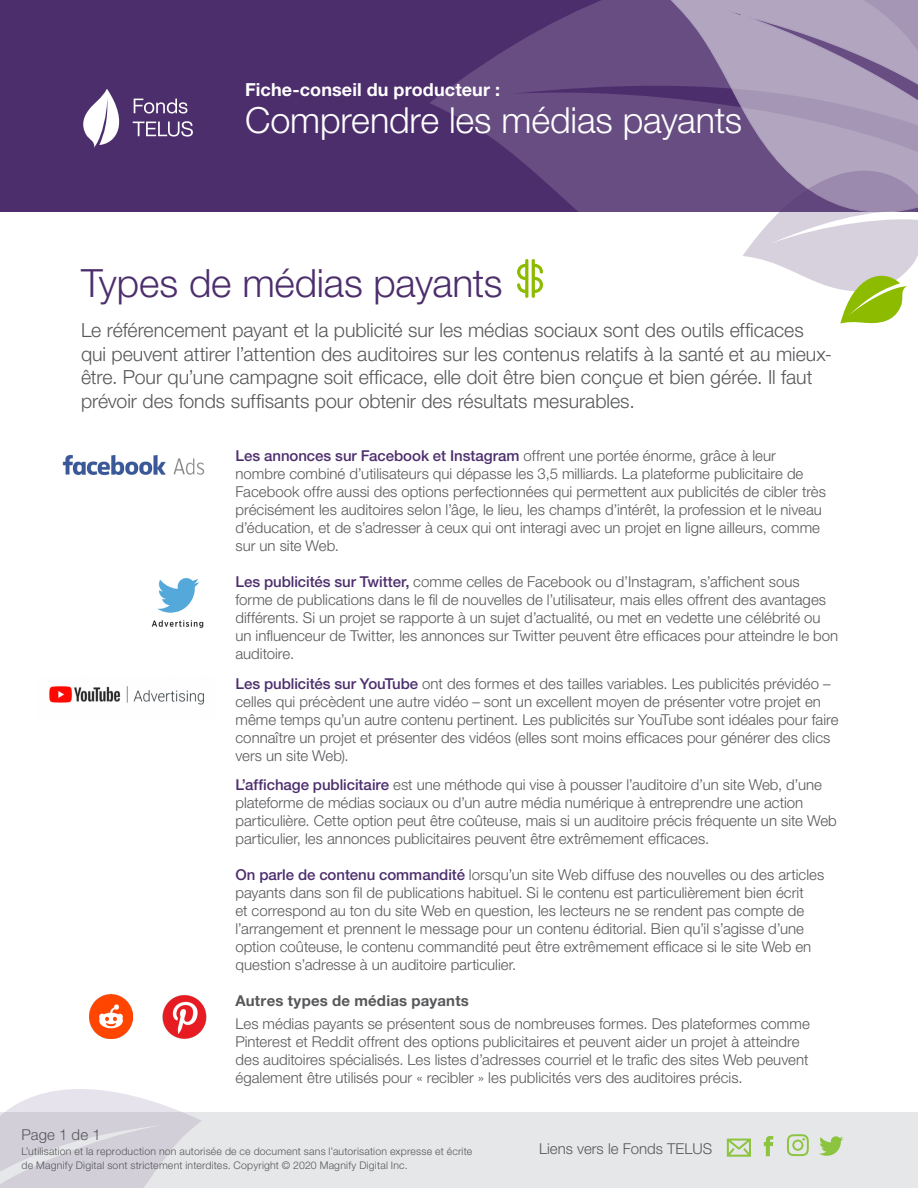
<style>
.page{position:relative;width:918px;height:1188px;background:#fff}
.page>*{position:absolute;margin:0;border:0;box-sizing:border-box;transform-origin:0 0}
.Heading{font:300 39px "Helvetica Neue LT Std";letter-spacing:-.005em;color:#4d2e6d}
.Sheet_Title{font:300 36px "Helvetica Neue LT Std";letter-spacing:-.005em;color:#fff}
.Intro{font:300 19.5px/23.4px "Helvetica Neue LT Std";color:#57585a}
.t1{font:700 18px "Helvetica Neue LT Std";letter-spacing:.005em;color:#fff}
.Body{font:300 15px/18px "Helvetica Neue LT Std";color:#57585a}
.Subhead{font:700 15px "Helvetica Neue LT Std";letter-spacing:.015em;color:#57585a}
.Sheet_Title-2{font:300 15px "Helvetica Neue LT Std";letter-spacing:.005em;color:#57585a}
.Sheet_Title-3{font:300 10.5px/13.5px "Helvetica Neue LT Std";letter-spacing:.02em;color:#57585a}
.s1{font-weight:500;color:#4d2e6d}
</style>
<div class="page">
<div style="left:0;top:1112px;width:918px;height:76px;background:#e6e7e9"></div>
<div style="left:0;top:0;width:918px;height:212px;background:#4d2e6d"></div>
<svg style="left:430px;top:0;width:237px;height:212px;fill:#674d82"></svg>
<svg style="left:669px;top:0;width:249px;height:212px;background:#9786aa"></svg>
<svg style="left:742px;top:169px;width:176px;height:155px"></svg>
<svg style="left:83px;top:89px;width:110px;height:59px"></svg>
<svg style="left:727px;top:1139px;width:24px;height:18px"></svg>
<svg style="left:819px;top:1136px;width:24px;height:20px"></svg>
<svg style="left:764px;top:1136px;width:9px;height:20px"></svg>
<svg style="left:787px;top:1134px;width:22px;height:22px"></svg>
<svg style="left:0;top:1089px;width:201px;height:99px"></svg>
<img style="left:62px;top:454px;width:143px;height:22px">
<img style="left:49px;top:686px;width:155px;height:19px">
<svg style="left:517px;top:259px;width:26px;height:39px"></svg>
<img style="left:151px;top:578px;width:53px;height:51px">
<img style="left:89px;top:995px;width:44px;height:43px">
<img style="left:162px;top:995px;width:45px;height:44px">
<p class="t1" style="left:245px;top:79px;width:256px">Fiche-conseil du producteur :</p>
<p class="Sheet_Title" style="left:245px;top:98px;width:498px">Comprendre les médias payants</p>
<p class="Heading" style="left:81px;top:259px;width:423px">Types de médias payants</p>
<p class="Intro" style="left:81px;top:318px;width:753px">Le référencement payant et la publicité sur les médias sociaux sont des outils efficaces qui peuvent attirer l’attention des auditoires sur les contenus relatifs à la santé et au mieux&shy;être. Pour qu’une campagne soit efficace, elle doit être bien conçue et bien gérée. Il faut prévoir des fonds suffisants pour obtenir des résultats mesurables.</p>
<p class="Body" style="left:235px;top:447px;width:592px"><span class="s1">Les annonces sur Facebook et Instagram</span> offrent une portée énorme, grâce à leur nombre combiné d’utilisateurs qui dépasse les 3,5 milliards. La plateforme publicitaire de Facebook offre aussi des options perfectionnées qui permettent aux publicités de cibler très précisément les auditoires selon l’âge, le lieu, les champs d’intérêt, la profession et le niveau d’éducation, et de s’adresser à ceux qui ont interagi avec un projet en ligne ailleurs, comme sur un site Web.</p>
<p class="Body" style="left:235px;top:573px;width:604px"><span class="s1">Les publicités sur Twitter,</span> comme celles de Facebook ou d’Instagram, s’affichent sous forme de publications dans le fil de nouvelles de l’utilisateur, mais elles offrent des avantages différents. Si un projet se rapporte à un sujet d’actualité, ou met en vedette une célébrité ou un influenceur de Twitter, les annonces sur Twitter peuvent être efficaces pour atteindre le bon auditoire.</p>
<p class="Body" style="left:235px;top:674px;width:605px"><span class="s1">Les publicités sur YouTube</span> ont des formes et des tailles variables. Les publicités prévidéo – celles qui précèdent une autre vidéo – sont un excellent moyen de présenter votre projet en même temps qu’un autre contenu pertinent. Les publicités sur YouTube sont idéales pour faire connaître un projet et présenter des vidéos (elles sont moins efficaces pour générer des clics vers un site Web).</p>
<p class="Body" style="left:235px;top:775px;width:603px"><span class="s1">L’affichage publicitaire</span> est une méthode qui vise à pousser l’auditoire d’un site Web, d’une plateforme de médias sociaux ou d’un autre média numérique à entreprendre une action particulière. Cette option peut être coûteuse, mais si un auditoire précis fréquente un site Web particulier, les annonces publicitaires peuvent être extrêmement efficaces.</p>
<p class="Body" style="left:235px;top:865px;width:590px"><span class="s1">On parle de contenu commandité</span> lorsqu’un site Web diffuse des nouvelles ou des articles payants dans son fil de publications habituel. Si le contenu est particulièrement bien écrit<br>et correspond au ton du site Web en question, les lecteurs ne se rendent pas compte de l’arrangement et prennent le message pour un contenu éditorial. Bien qu’il s’agisse d’une option coûteuse, le contenu commandité peut être extrêmement efficace si le site Web en question s’adresse à un auditoire particulier.</p>
<p class="Subhead" style="left:235px;top:991px;width:235px">Autres types de médias payants</p>
<p class="Body" style="left:235px;top:1015px;width:576px">Les médias payants se présentent sous de nombreuses formes. Des plateformes comme Pinterest et Reddit offrent des options publicitaires et peuvent aider un projet à atteindre des auditoires spécialisés. Les listes d’adresses courriel et le trafic des sites Web peuvent également être utilisés pour « recibler » les publicités vers des auditoires précis.</p>
<p class="Sheet_Title-2" style="left:22px;top:1125px;width:81px">Page 1 de 1</p>
<p class="Sheet_Title-3" style="left:22px;top:1144px;width:452px">L’utilisation et la reproduction non autorisée de ce document sans l’autorisation expresse et écrite de Magnify Digital sont strictement interdites. Copyright © 2020 Magnify Digital Inc.</p>
<p class="Body" style="left:539px;top:1139px;width:175px">Liens vers le Fonds TELUS</p>
</div>
